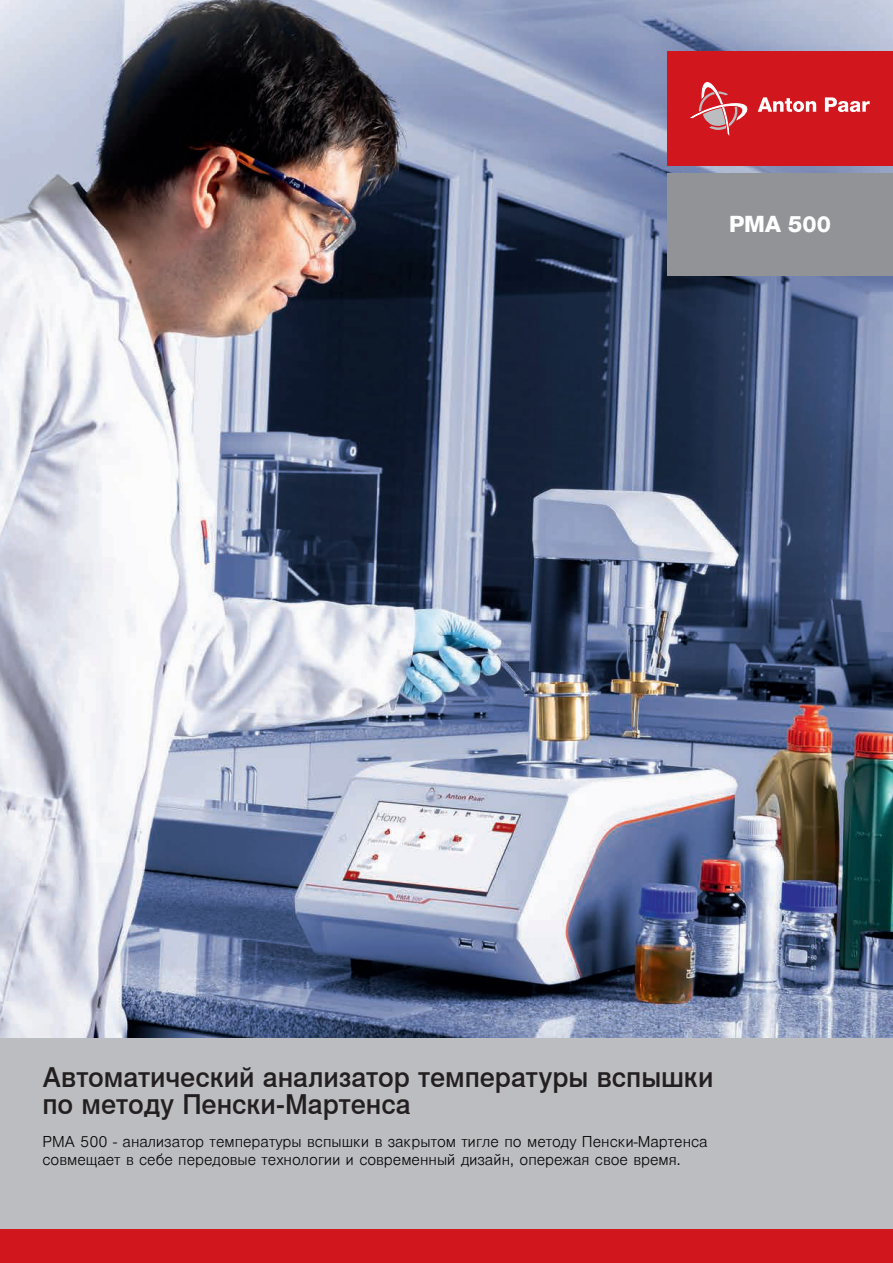
<style>
.page{position:relative;width:893px;height:1263px;background:#fff}
.page>*{position:absolute;margin:0;border:0;box-sizing:border-box;transform-origin:0 0}
.t1{font:500 27px/27px "Nimbus Sans Global";letter-spacing:-.005em;color:#231f20}
.t2{font:800 22.5px "Helvetica Neue LT Com";color:#fff}
.t3{font:300 15px/18px "Nimbus Sans Global";color:#030505}
</style>
<div class="page">
<div style="left:0;top:1037px;width:893px;height:192px;background:#bcbdc0"></div>
<img style="left:0;top:0;width:893px;height:1037px">
<div style="left:0;top:1229px;width:893px;height:34px;background:#d2161e"></div>
<div style="left:667px;top:51px;width:226px;height:115px;background:#d2161e"></div>
<svg style="left:691px;top:82px;width:57px;height:53px"></svg>
<svg style="left:758px;top:97px;width:58px;height:15px"></svg>
<svg style="left:825px;top:97px;width:45px;height:15px"></svg>
<div style="left:667px;top:173px;width:226px;height:102px;background:#919396"></div>
<h2 class="t2" style="left:729px;top:211px;width:103px">PMA 500</h2>
<h1 class="t1" style="left:43px;top:1064px;width:672px">Автоматический анализатор температуры вспышки по методу Пенски-Мартенса</h1>
<p class="t3" style="left:43px;top:1132px;width:667px">PMA 500 - анализатор температуры вспышки в закрытом тигле по методу Пенски-Мартенса совмещает в себе передовые технологии и современный дизайн, опережая свое время.</p>
</div>
